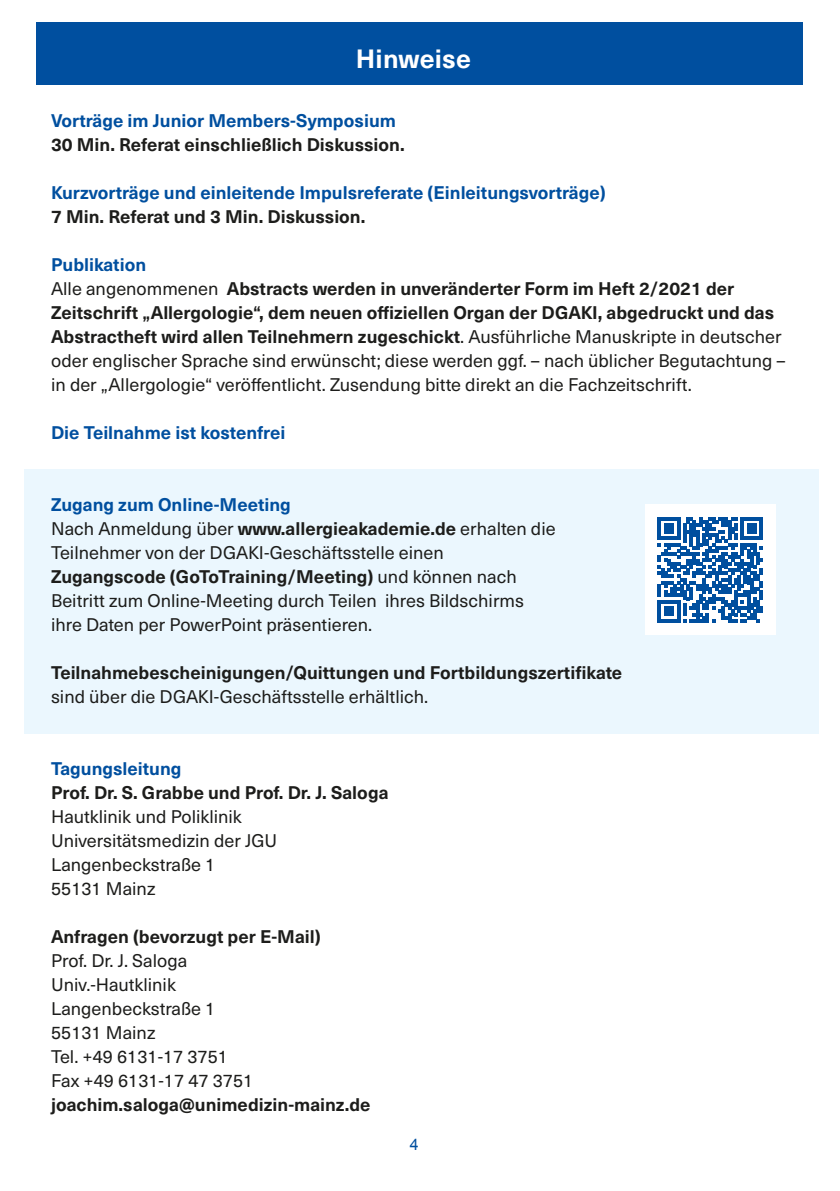
<style>
.page{position:relative;width:840px;height:1191px;background:#fff}
.page>*{position:absolute;margin:0;border:0;box-sizing:border-box;transform-origin:0 0}
.t1{font:700 26px "Neue Haas Unica W1 G";letter-spacing:.01em;color:#fff}
.t2{font:18px/24px "Neue Haas Unica W1 G";color:#1d1d1b}
.t3{font:700 18px "Neue Haas Unica W1 G";color:#1d1d1b}
.t4{font:700 18px "Neue Haas Unica W1 G";color:#004f9f}
.t5{font:16px "Arial";color:#004f9f}
.s1{font-weight:700;color:#004f9f}
.s2{font-weight:700}
</style>
<div class="page">
<div style="left:37px;top:23px;width:765px;height:62px;background:#004f9f"></div>
<div style="left:24px;top:469px;width:794px;height:264px;background:#ebf7fe"></div>
<div style="left:644px;top:505px;width:131px;height:130px;background:#fff"></div>
<svg style="left:657px;top:517px;width:105px;height:105px"></svg>
<h1 class="t1" style="left:355px;top:39px;width:117px">Hinweise</h1>
<p class="t4" style="left:51px;top:107px;width:346px">Vorträge im Junior Members-Symposium</p>
<p class="t3" style="left:51px;top:131px;width:355px">30 Min. Referat einschließlich Diskussion.</p>
<p class="t4" style="left:51px;top:179px;width:556px">Kurzvorträge und einleitende Impulsreferate (Einleitungsvorträge)</p>
<p class="t3" style="left:51px;top:203px;width:315px">7 Min. Referat und 3 Min. Diskussion.</p>
<p class="t2" style="left:51px;top:252px;width:735px"><span class="s1">Publikation<br></span>Alle angenommenen <span class="s2">Abstracts werden in unveränderter Form im Heft 2/2021 der Zeitschrift „Allergologie“, dem neuen offiziellen Organ der DGAKI, abgedruckt und das Abstractheft wird allen Teilnehmern zugeschickt</span>. Ausführliche Manuskripte in deutscher oder englischer Sprache sind erwünscht; diese werden ggf. – nach üblicher Begutachtung – in der „Allergologie“ veröffentlicht. Zusendung bitte direkt an die Fachzeitschrift.</p>
<p class="t4" style="left:51px;top:419px;width:235px">Die Teilnahme ist kostenfrei</p>
<p class="t2" style="left:51px;top:492px;width:506px"><span class="s1">Zugang zum Online-Meeting<br></span>Nach Anmeldung über <span class="s2">www.allergieakademie.de</span> erhalten die Teilnehmer von der DGAKI-Geschäftsstelle einen <span class="s2">Zugangscode (GoToTraining/Meeting)</span> und können nach Beitritt zum Online-Meeting durch Teilen ihres Bildschirms ihre Daten per PowerPoint präsentieren.</p>
<p class="t3" style="left:51px;top:659px;width:572px">Teilnahmebescheinigungen/Quittungen und Fortbildungszertifikate</p>
<p class="t2" style="left:51px;top:684px;width:378px">sind über die DGAKI-Geschäftsstelle erhältlich.</p>
<p class="t4" style="left:51px;top:755px;width:132px">Tagungsleitung</p>
<p class="t3" style="left:51px;top:779px;width:339px">Prof. Dr. S. Grabbe und Prof. Dr. J. Saloga</p>
<p class="t2" style="left:51px;top:804px;width:227px">Hautklinik und Poliklinik<br>Universitätsmedizin der JGU<br>Langenbeckstraße 1<br>55131 Mainz</p>
<p class="t3" style="left:51px;top:923px;width:271px">Anfragen (bevorzugt per E-Mail)</p>
<p class="t2" style="left:51px;top:948px;width:203px">Prof. Dr. J. Saloga<br>Univ.-Hautklinik<br>Langenbeckstraße 1<br>55131 Mainz<br>Tel. +49 6131-17 3751<br>Fax +49 6131-17 47 3751</p>
<p class="t3" style="left:51px;top:1091px;width:321px">joachim.saloga@unimedizin-mainz.de</p>
<p class="t5" style="left:409px;top:1134px;width:10px">4</p>
</div>
